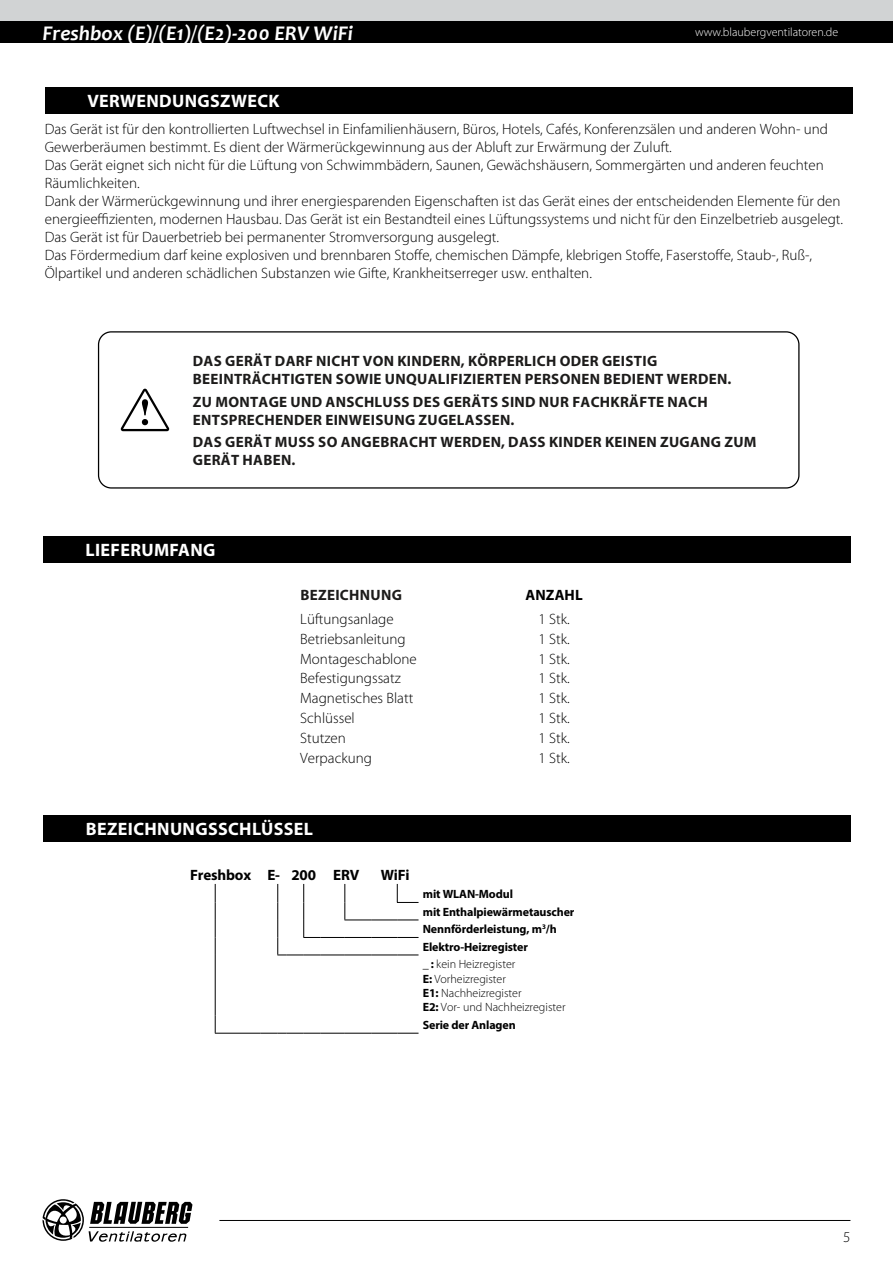
<style>
.page{position:relative;width:893px;height:1263px;background:#fff}
.page>*{position:absolute;margin:0;border:0;box-sizing:border-box;transform-origin:0 0}
.t1{font:italic 700 21px "Candara";color:#fff}
.t2{font:700 18px "Myriad Pro";letter-spacing:.02em;color:#fff}
.t3{font:300 15px/18px "Myriad Pro";color:#000}
.t4{font:700 15px/18px "Myriad Pro";letter-spacing:.02em;color:#1d1c1b}
.t5{font:700 15px "Myriad Pro";letter-spacing:-.01em;color:#000}
.t6{font:700 12px/17.5px "Myriad Pro";letter-spacing:-.01em;color:#000}
.t7{font:300 12px/14.4px "Myriad Pro";color:#000}
.t8{font:300 12px "Myriad Pro";color:#fff}
.s1{font-weight:300}
.s2{font-weight:700}
</style>
<div class="page">
<div style="left:0;top:0;width:893px;height:21px;background:#d1d3d4"></div>
<div style="left:0;top:21px;width:893px;height:22px;background:#000"></div>
<svg style="left:43px;top:1199px;width:149px;height:43px"></svg>
<hr style="left:219px;top:1220px;width:631px;height:1px;background:#000">
<div style="left:45px;top:87px;width:808px;height:27px;background:#000"></div>
<div style="left:98px;top:331px;width:701px;height:158px;border:1px solid #000;border-radius:13px"></div>
<svg style="left:121px;top:389px;width:48px;height:42px"></svg>
<div style="left:43px;top:536px;width:808px;height:27px;background:#000"></div>
<div style="left:43px;top:815px;width:808px;height:27px;background:#000"></div>
<svg style="left:215px;top:884px;width:1px;height:71px"></svg>
<hr style="left:215px;top:955px;width:1px;height:61px;background:#000">
<svg style="left:215px;top:1016px;width:1px;height:17px"></svg>
<hr style="left:215px;top:1033px;width:46px;height:1px;background:#000">
<svg style="left:261px;top:1033px;width:158px;height:1px"></svg>
<svg style="left:277px;top:884px;width:142px;height:71px"></svg>
<h1 class="t1" style="left:43px;top:20px;width:312px">Freshbox (E)/(E1)/(E2)-200 ERV WiFi</h1>
<p class="t8" style="left:695px;top:26px;width:145px">www.blaubergventilatoren.de</p>
<p class="t2" style="left:87px;top:89px;width:194px">VERWENDUNGSZWECK</p>
<p class="t3" style="left:45px;top:120px;width:800px">Das Gerät ist für den kontrollierten Luftwechsel in Einfamilienhäusern, Büros, Hotels, Cafés, Konferenzsälen und anderen Wohn- und Gewerberäumen bestimmt. Es dient der Wärmerückgewinnung aus der Abluft zur Erwärmung der Zuluft.<br>Das Gerät eignet sich nicht für die Lüftung von Schwimmbädern, Saunen, Gewächshäusern, Sommergärten und anderen feuchten Räumlichkeiten.<br>Dank der Wärmerückgewinnung und ihrer energiesparenden Eigenschaften ist das Gerät eines der entscheidenden Elemente für den energieeffizienten, modernen Hausbau. Das Gerät ist ein Bestandteil eines Lüftungssystems und nicht für den Einzelbetrieb ausgelegt.<br>Das Gerät ist für Dauerbetrieb bei permanenter Stromversorgung ausgelegt.<br>Das Fördermedium darf keine explosiven und brennbaren Stoffe, chemischen Dämpfe, klebrigen Stoffe, Faserstoffe, Staub-, Ruß-, Ölpartikel und anderen schädlichen Substanzen wie Gifte, Krankheitserreger usw. enthalten.</p>
<p class="t4" style="left:193px;top:352px;width:540px">DAS GERÄT DARF NICHT VON KINDERN, KÖRPERLICH ODER GEISTIG<br>BEEINTRÄCHTIGTEN SOWIE UNQUALIFIZIERTEN PERSONEN BEDIENT WERDEN.</p>
<p class="t4" style="left:193px;top:392px;width:516px">ZU MONTAGE UND ANSCHLUSS DES GERÄTS SIND NUR FACHKRÄFTE NACH<br>ENTSPRECHENDER EINWEISUNG ZUGELASSEN.</p>
<p class="t4" style="left:193px;top:432px;width:565px">DAS GERÄT MUSS SO ANGEBRACHT WERDEN, DASS KINDER KEINEN ZUGANG ZUM<br>GERÄT HABEN.</p>
<p class="t2" style="left:86px;top:538px;width:131px">LIEFERUMFANG</p>
<p class="t4" style="left:300px;top:586px;width:103px">BEZEICHNUNG</p>
<p class="t5" style="left:525px;top:585px;width:59px">ANZAHL</p>
<p class="t3" style="left:300px;top:610px;width:95px">Lüftungsanlage</p>
<p class="t3" style="left:538px;top:610px;width:33px">1 Stk.</p>
<p class="t3" style="left:300px;top:630px;width:107px">Betriebsanleitung</p>
<p class="t3" style="left:538px;top:630px;width:33px">1 Stk.</p>
<p class="t3" style="left:300px;top:650px;width:118px">Montageschablone</p>
<p class="t3" style="left:538px;top:650px;width:33px">1 Stk.</p>
<p class="t3" style="left:300px;top:670px;width:102px">Befestigungssatz</p>
<p class="t3" style="left:538px;top:670px;width:33px">1 Stk.</p>
<p class="t3" style="left:300px;top:690px;width:115px">Magnetisches Blatt</p>
<p class="t3" style="left:538px;top:690px;width:33px">1 Stk.</p>
<p class="t3" style="left:300px;top:710px;width:56px">Schlüssel</p>
<p class="t3" style="left:538px;top:710px;width:33px">1 Stk.</p>
<p class="t3" style="left:300px;top:729px;width:47px">Stutzen</p>
<p class="t3" style="left:538px;top:729px;width:33px">1 Stk.</p>
<p class="t3" style="left:300px;top:749px;width:73px">Verpackung</p>
<p class="t3" style="left:538px;top:749px;width:33px">1 Stk.</p>
<p class="t2" style="left:86px;top:817px;width:229px">BEZEICHNUNGSSCHLÜSSEL</p>
<p class="t5" style="left:190px;top:865px;width:171px">Freshbox E- 200 ERV</p>
<p class="t5" style="left:381px;top:865px;width:30px">WiFi</p>
<p class="t6" style="left:423px;top:885px;width:153px">mit WLAN-Modul<br>mit Enthalpiewärmetauscher<br>Nennförderleistung, m<sup>3</sup>/h<br>Elektro-Heizregister<br>_ : <span class="s1">kein Heizregister</span></p>
<p class="t7" style="left:423px;top:972px;width:144px"><span class="s2">E:</span> Vorheizregister<br><span class="s2">E1:</span> Nachheizregister<br><span class="s2">E2:</span> Vor- und Nachheizregister</p>
<p class="t6" style="left:423px;top:1016px;width:94px">Serie der Anlagen</p>
<p class="t3" style="left:843px;top:1228px;width:9px">5</p>
</div>
